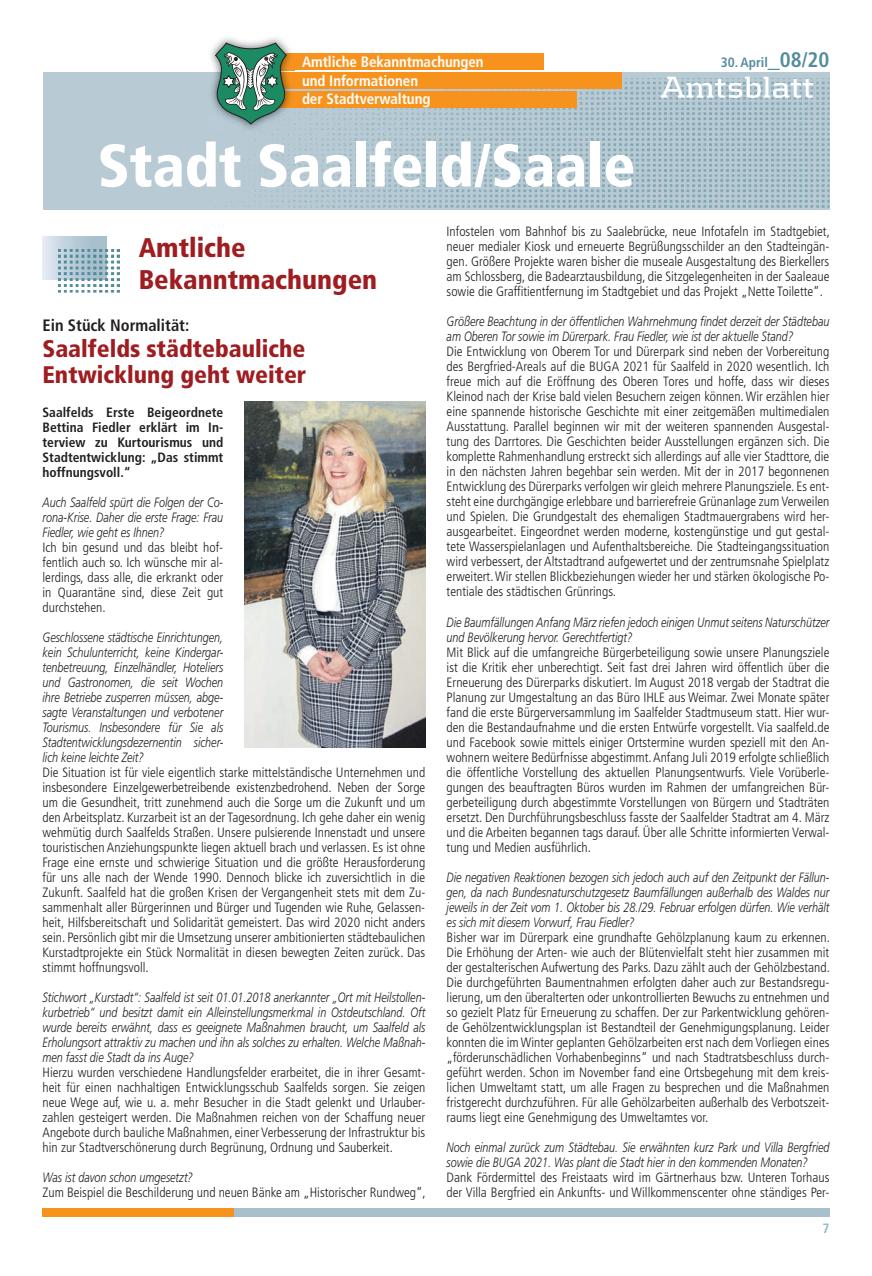
<style>
.page{position:relative;width:872px;height:1276px;background:#fff}
.page>*{position:absolute;margin:0;border:0;box-sizing:border-box;transform-origin:0 0}
.t1{font:900 condensed 60px "Frutiger LT Std";letter-spacing:-.005em;color:#fff}
.t2{font:900 condensed 27px/31.5px "Frutiger LT Std";color:#9f1d20}
.t3{font:900 condensed 24px/25.8px "Frutiger LT Std";color:#9f1d20}
.t4{font:700 condensed 16.5px "Frutiger LT Std";color:#231f20}
.t5{font:700 condensed 15px/19.4px "Frutiger LT Std";letter-spacing:-.005em;color:#fff}
.t6{font:300 condensed 13.5px/15px "Frutiger LT Std";color:#231f20;text-align:justify}
.t7{font:italic 300 13.5px/15px "Frutiger LT Std";color:#231f20;text-align:justify;scale:.8 1}
.t8{font:700 condensed 13.5px/15px "Frutiger LT Std";color:#231f20;text-align:justify}
.t9{font:700 condensed 13.5px "Frutiger LT Std";color:#548c9e}
.t10{font:700 condensed 13.5px "Frutiger LT Std";color:#93b9ca}
.s1{font-size:24px}
.s2{font-size:21px}
</style>
<div class="page">
<svg style="left:43px;top:72px;width:786px;height:137px;background:#afc5cf"></svg>
<div style="left:278px;top:53px;width:265px;height:17px;background:#f7931d"></div>
<div style="left:276px;top:91px;width:301px;height:17px;background:#f7931d"></div>
<div style="left:278px;top:72px;width:343px;height:17px;background:#f7931d"></div>
<svg style="left:45px;top:42px;width:256px;height:93px"></svg>
<svg style="left:660px;top:77px;width:153px;height:21px"></svg>
<div style="left:234px;top:1208px;width:595px;height:8px;background:#a8c0cb"></div>
<div style="left:43px;top:1208px;width:191px;height:8px;background:#f7931d"></div>
<svg style="left:43px;top:237px;width:63px;height:42px"></svg>
<img style="left:58px;top:250px;width:61px;height:42px">
<img style="left:244px;top:402px;width:181px;height:345px">
<p class="t5" style="left:302px;top:52px;width:183px">Amtliche Bekanntmachungen und Informationen</p>
<p class="t5" style="left:302px;top:89px;width:130px">der Stadtverwaltung</p>
<h1 class="t1" style="left:98px;top:130px;width:539px">Stadt Saalfeld/Saale</h1>
<p class="t9" style="left:721px;top:55px;width:110px">30. April<span class="s1">_</span><span class="s2">08/20</span></p>
<h2 class="t2" style="left:139px;top:232px;width:240px">Amtliche<br>Bekanntmachungen</h2>
<p class="t4" style="left:43px;top:315px;width:148px">Ein Stück Normalität:</p>
<h3 class="t3" style="left:43px;top:335px;width:265px">Saalfelds städtebauliche<br>Entwicklung geht weiter</h3>
<p class="t8" style="left:43px;top:405px;width:182px">Saalfelds Erste Beigeordnete Bettina Fiedler erklärt im In&shy;terview zu Kurtourismus und Stadtentwicklung: „Das stimmt hoffnungsvoll.“</p>
<p class="t7" style="left:43px;top:495px;width:227px">Auch Saalfeld spürt die Folgen der Co&shy;rona-Krise. Daher die erste Frage: Frau Fiedler, wie geht es Ihnen?</p>
<p class="t6" style="left:43px;top:540px;width:182px">Ich bin gesund und das bleibt hof&shy;fentlich auch so. Ich wünsche mir al&shy;lerdings, dass alle, die erkrankt oder in Quarantäne sind, diese Zeit gut durchstehen.</p>
<p class="t7" style="left:43px;top:630px;width:227px">Geschlossene städtische Einrichtungen, kein Schulunterricht, keine Kindergar&shy;tenbetreuung, Einzelhändler, Hoteliers und Gastronomen, die seit Wochen ihre Betriebe zusperren müssen, abge&shy;sagte Veranstaltungen und verbotener Tourismus. Insbesondere für Sie als Stadtentwicklungsdezernentin sicher&shy;lich keine leichte Zeit?</p>
<p class="t6" style="left:43px;top:765px;width:384px">Die Situation ist für viele eigentlich starke mittelständische Unternehmen und insbesondere Einzelgewerbetreibende existenzbedrohend. Neben der Sorge um die Gesundheit, tritt zunehmend auch die Sorge um die Zukunft und um den Arbeitsplatz. Kurzarbeit ist an der Tagesordnung. Ich gehe daher ein wenig wehmütig durch Saalfelds Straßen. Unsere pulsierende Innenstadt und unsere touristischen Anziehungspunkte liegen aktuell brach und verlassen. Es ist ohne Frage eine ernste und schwierige Situation und die größte Herausforderung für uns alle nach der Wende 1990. Dennoch blicke ich zuversichtlich in die Zukunft. Saalfeld hat die großen Krisen der Vergangenheit stets mit dem Zu&shy;sammenhalt aller Bürgerinnen und Bürger und Tugenden wie Ruhe, Gelassen&shy;heit, Hilfsbereitschaft und Solidarität gemeistert. Das wird 2020 nicht anders sein. Persönlich gibt mir die Umsetzung unserer ambitionierten städtebaulichen Kurstadtprojekte ein Stück Normalität in diesen bewegten Zeiten zurück. Das stimmt hoffnungsvoll.</p>
<p class="t7" style="left:43px;top:990px;width:480px">Stichwort „Kurstadt“: Saalfeld ist seit 01.01.2018 anerkannter „Ort mit Heilstollen&shy;kurbetrieb“ und besitzt damit ein Alleinstellungsmerkmal in Ostdeutschland. Oft wurde bereits erwähnt, dass es geeignete Maßnahmen braucht, um Saalfeld als Erholungsort attraktiv zu machen und ihn als solches zu erhalten. Welche Maßnah&shy;men fasst die Stadt da ins Auge?</p>
<p class="t6" style="left:43px;top:1065px;width:384px">Hierzu wurden verschiedene Handlungsfelder erarbeitet, die in ihrer Gesamt&shy;heit für einen nachhaltigen Entwicklungsschub Saalfelds sorgen. Sie zeigen neue Wege auf, wie u. a. mehr Besucher in die Stadt gelenkt und Urlauber&shy;zahlen gesteigert werden. Die Maßnahmen reichen von der Schaffung neuer Angebote durch bauliche Maßnahmen, einer Verbesserung der Infrastruktur bis hin zur Stadtverschönerung durch Begrünung, Ordnung und Sauberkeit.</p>
<p class="t7" style="left:43px;top:1170px;width:190px">Was ist davon schon umgesetzt?</p>
<p class="t6" style="left:43px;top:1185px;width:385px">Zum Beispiel die Beschilderung und neuen Bänke am „Historischer Rundweg“,</p>
<p class="t6" style="left:446px;top:224px;width:385px">Infostelen vom Bahnhof bis zu Saalebrücke, neue Infotafeln im Stadtgebiet, neuer medialer Kiosk und erneuerte Begrüßungsschilder an den Stadteingän&shy;gen. Größere Projekte waren bisher die museale Ausgestaltung des Bierkellers am Schlossberg, die Badearztausbildung, die Sitzgelegenheiten in der Saaleaue sowie die Graffitientfernung im Stadtgebiet und das Projekt „Nette Toilette“.</p>
<p class="t7" style="left:446px;top:314px;width:480px">Größere Beachtung in der öffentlichen Wahrnehmung findet derzeit der Städtebau am Oberen Tor sowie im Dürerpark. Frau Fiedler, wie ist der aktuelle Stand?</p>
<p class="t6" style="left:446px;top:344px;width:384px">Die Entwicklung von Oberem Tor und Dürerpark sind neben der Vorbereitung des Bergfried-Areals auf die BUGA 2021 für Saalfeld in 2020 wesentlich. Ich freue mich auf die Eröffnung des Oberen Tores und hoffe, dass wir dieses Kleinod nach der Krise bald vielen Besuchern zeigen können. Wir erzählen hier eine spannende historische Geschichte mit einer zeitgemäßen multimedialen Ausstattung. Parallel beginnen wir mit der weiteren spannenden Ausgestal&shy;tung des Darrtores. Die Geschichten beider Ausstellungen ergänzen sich. Die komplette Rahmenhandlung erstreckt sich allerdings auf alle vier Stadttore, die in den nächsten Jahren begehbar sein werden. Mit der in 2017 begonnenen Entwicklung des Dürerparks verfolgen wir gleich mehrere Planungsziele. Es ent&shy;steht eine durchgängige erlebbare und barrierefreie Grünanlage zum Verweilen und Spielen. Die Grundgestalt des ehemaligen Stadtmauergrabens wird her&shy;ausgearbeitet. Eingeordnet werden moderne, kostengünstige und gut gestal&shy;tete Wasserspielanlagen und Aufenthaltsbereiche. Die Stadteingangssituation wird verbessert, der Altstadtrand aufgewertet und der zentrumsnahe Spielplatz erweitert. Wir stellen Blickbeziehungen wieder her und stärken ökologische Po&shy;tentiale des städtischen Grünrings.</p>
<p class="t7" style="left:446px;top:614px;width:480px">Die Baumfällungen Anfang März riefen jedoch einigen Unmut seitens Naturschützer und Bevölkerung hervor. Gerechtfertigt?</p>
<p class="t6" style="left:446px;top:644px;width:384px">Mit Blick auf die umfangreiche Bürgerbeteiligung sowie unsere Planungsziele ist die Kritik eher unberechtigt. Seit fast drei Jahren wird öffentlich über die Erneuerung des Dürerparks diskutiert. Im August 2018 vergab der Stadtrat die Planung zur Umgestaltung an das Büro IHLE aus Weimar. Zwei Monate später fand die erste Bürgerversammlung im Saalfelder Stadtmuseum statt. Hier wur&shy;den die Bestandaufnahme und die ersten Entwürfe vorgestellt. Via saalfeld.de und Facebook sowie mittels einiger Ortstermine wurden speziell mit den An&shy;wohnern weitere Bedürfnisse abgestimmt. Anfang Juli 2019 erfolgte schließlich die öffentliche Vorstellung des aktuellen Planungsentwurfs. Viele Vorüberle&shy;gungen des beauftragten Büros wurden im Rahmen der umfangreichen Bür&shy;gerbeteiligung durch abgestimmte Vorstellungen von Bürgern und Stadträten ersetzt. Den Durchführungsbeschluss fasste der Saalfelder Stadtrat am 4. März und die Arbeiten begannen tags darauf. Über alle Schritte informierten Verwal&shy;tung und Medien ausführlich.</p>
<p class="t7" style="left:446px;top:869px;width:480px">Die negativen Reaktionen bezogen sich jedoch auch auf den Zeitpunkt der Fällun&shy;gen, da nach Bundesnaturschutzgesetz Baumfällungen außerhalb des Waldes nur jeweils in der Zeit vom 1. Oktober bis 28./29. Februar erfolgen dürfen. Wie verhält es sich mit diesem Vorwurf, Frau Fiedler?</p>
<p class="t6" style="left:446px;top:929px;width:385px">Bisher war im Dürerpark eine grundhafte Gehölzplanung kaum zu erkennen.<br>Die Erhöhung der Arten- wie auch der Blütenvielfalt steht hier zusammen mit der gestalterischen Aufwertung des Parks. Dazu zählt auch der Gehölzbestand.<br>Die durchgeführten Baumentnahmen erfolgten daher auch zur Bestandsregu&shy;lierung, um den überalterten oder unkontrollierten Bewuchs zu entnehmen und so gezielt Platz für Erneuerung zu schaffen. Der zur Parkentwicklung gehören&shy;de Gehölzentwicklungsplan ist Bestandteil der Genehmigungsplanung. Leider konnten die im Winter geplanten Gehölzarbeiten erst nach dem Vorliegen eines „förderunschädlichen Vorhabenbeginns“ und nach Stadtratsbeschluss durch&shy;geführt werden. Schon im November fand eine Ortsbegehung mit dem kreis&shy;lichen Umweltamt statt, um alle Fragen zu besprechen und die Maßnahmen fristgerecht durchzuführen. Für alle Gehölzarbeiten außerhalb des Verbotszeit&shy;raums liegt eine Genehmigung des Umweltamtes vor.</p>
<p class="t7" style="left:446px;top:1139px;width:480px">Noch einmal zurück zum Städtebau. Sie erwähnten kurz Park und Villa Bergfried sowie die BUGA 2021. Was plant die Stadt hier in den kommenden Monaten?</p>
<p class="t6" style="left:446px;top:1169px;width:384px">Dank Fördermittel des Freistaats wird im Gärtnerhaus bzw. Unteren Torhaus der Villa Bergfried ein Ankunfts- und Willkommenscenter ohne ständiges Per-</p>
<p class="t10" style="left:822px;top:1220px;width:9px">7</p>
</div>
